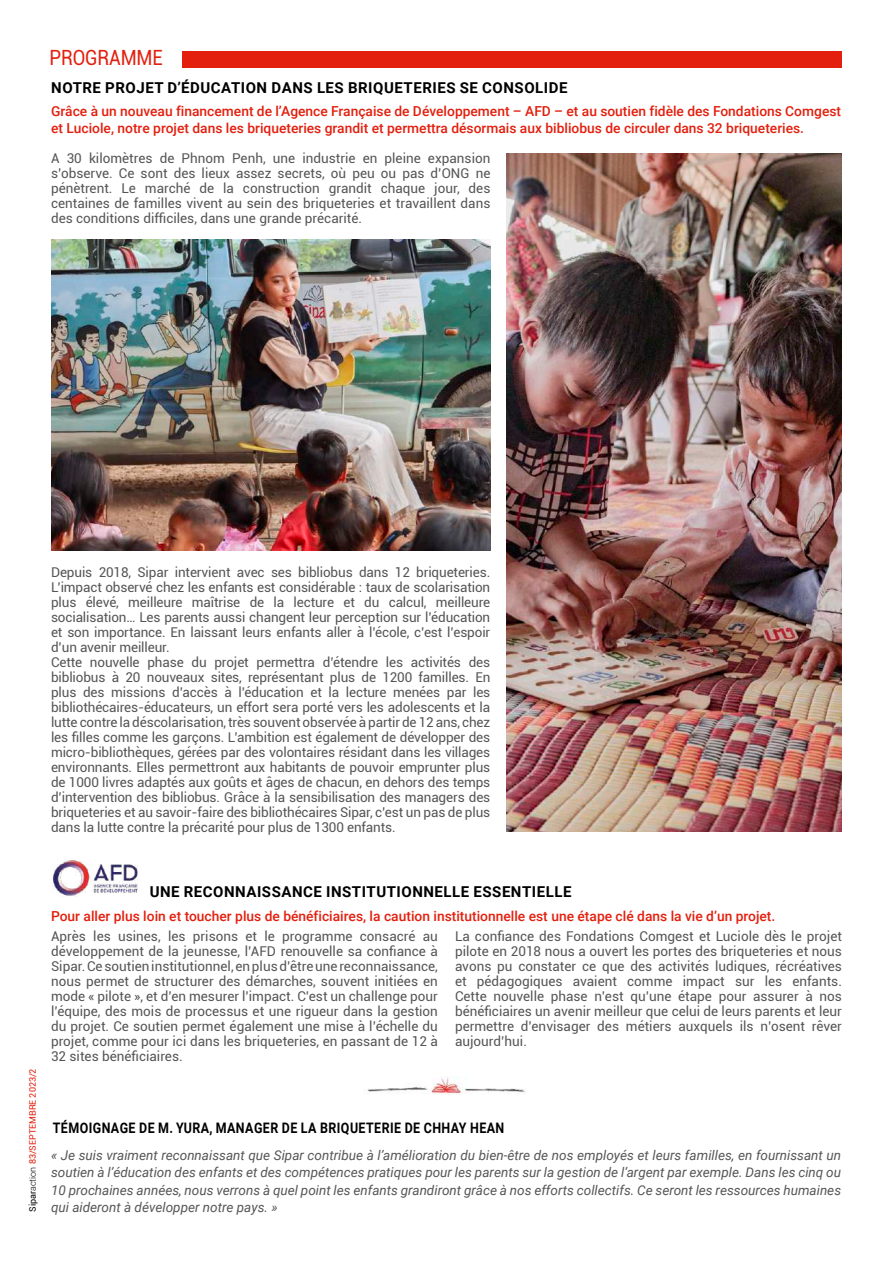
<style>
.page{position:relative;width:893px;height:1263px;background:#fff}
.page>*{position:absolute;margin:0;border:0;box-sizing:border-box;transform-origin:0 0}
.t1{font:21px "Roboto";letter-spacing:-.01em;color:#e31f0e;scale:.88 1}
.t2{font:700 15px "Roboto";letter-spacing:.035em;color:#000}
.t3{font:700 14.4px "Roboto";letter-spacing:.035em;color:#000;scale:.86 1}
.t4{font:500 13.8px/16.5px "Roboto";color:#e31f0e}
.t5{font:13.5px/15px "Roboto";letter-spacing:-.01em;color:#555;text-align:justify}
.t6{font:italic 13.5px/17.2px "Roboto";color:#555;text-align:justify}
.t7{font:9px "Roboto";color:#e31f0e}
.s1{color:#000}
.s2{font-weight:300;color:#000}
</style>
<div class="page">
<div style="left:183px;top:51px;width:659px;height:17px;background:#e31f0e"></div>
<img style="left:53px;top:860px;width:85px;height:36px">
<img style="left:51px;top:239px;width:439px;height:312px">
<img style="left:507px;top:153px;width:334px;height:679px">
<img style="left:367px;top:1077px;width:159px;height:18px">
<h1 class="t1" style="left:49px;top:43px;width:130px">PROGRAMME</h1>
<p class="t2" style="left:51px;top:77px;width:518px">NOTRE PROJET D’ÉDUCATION DANS LES BRIQUETERIES SE CONSOLIDE</p>
<p class="t4" style="left:51px;top:102px;width:792px">Grâce à un nouveau financement de l’Agence Française de Développement – AFD – et au soutien fidèle des Fondations Comgest et Luciole, notre projet dans les briqueteries grandit et permettra désormais aux bibliobus de circuler dans 32 briqueteries.</p>
<p class="t5" style="left:51px;top:150px;width:441px">A 30 kilomètres de Phnom Penh, une industrie en pleine expansion s’observe. Ce sont des lieux assez secrets, où peu ou pas d’ONG ne pénètrent. Le marché de la construction grandit chaque jour, des centaines de familles vivent au sein des briqueteries et travaillent dans des conditions difficiles, dans une grande précarité.</p>
<p class="t5" style="left:51px;top:564px;width:441px;text-align:left">Depuis 2018, Sipar intervient avec ses bibliobus dans 12 briqueteries.<br>L’impact observé chez les enfants est considérable : taux de scolarisation plus élevé, meilleure maîtrise de la lecture et du calcul, meilleure socialisation… Les parents aussi changent leur perception sur l’éducation et son importance. En laissant leurs enfants aller à l’école, c’est l’espoir d’un avenir meilleur.<br>Cette nouvelle phase du projet permettra d’étendre les activités des bibliobus à 20 nouveaux sites, représentant plus de 1200 familles. En plus des missions d’accès à l’éducation et la lecture menées par les bibliothécaires-éducateurs, un effort sera porté vers les adolescents et la lutte contre la déscolarisation, très souvent observée à partir de 12 ans, chez les filles comme les garçons. L’ambition est également de développer des micro-bibliothèques, gérées par des volontaires résidant dans les villages environnants. Elles permettront aux habitants de pouvoir emprunter plus de 1000 livres adaptés aux goûts et âges de chacun, en dehors des temps d’intervention des bibliobus. Grâce à la sensibilisation des managers des briqueteries et au savoir-faire des bibliothécaires Sipar, c’est un pas de plus dans la lutte contre la précarité pour plus de 1300 enfants.</p>
<p class="t7" style="left:26px;top:1212px;width:145px;rotate:-90deg"><span class="s1">Sipar</span><span class="s2">action</span> 83/SEPTEMBRE 2023/2</p>
<p class="t2" style="left:150px;top:881px;width:423px">UNE RECONNAISSANCE INSTITUTIONNELLE ESSENTIELLE</p>
<p class="t4" style="left:51px;top:907px;width:726px">Pour aller plus loin et toucher plus de bénéficiaires, la caution institutionnelle est une étape clé dans la vie d’un projet.</p>
<p class="t5" style="left:51px;top:928px;width:388px">Après les usines, les prisons et le programme consacré au développement de la jeunesse, l’AFD renouvelle sa confiance à Sipar. Ce soutien institutionnel, en plus d’être une reconnaissance, nous permet de structurer des démarches, souvent initiées en mode « pilote », et d’en mesurer l’impact. C’est un challenge pour l’équipe, des mois de processus et une rigueur dans la gestion du projet. Ce soutien permet également une mise à l’échelle du projet, comme pour ici dans les briqueteries, en passant de 12 à 32 sites bénéficiaires.</p>
<p class="t5" style="left:455px;top:928px;width:388px">La confiance des Fondations Comgest et Luciole dès le projet pilote en 2018 nous a ouvert les portes des briqueteries et nous avons pu constater ce que des activités ludiques, récréatives et pédagogiques avaient comme impact sur les enfants.<br>Cette nouvelle phase n’est qu’une étape pour assurer à nos bénéficiaires un avenir meilleur que celui de leurs parents et leur permettre d’envisager des métiers auxquels ils n’osent rêver aujourd’hui.</p>
<p class="t3" style="left:53px;top:1118px;width:527px">TÉMOIGNAGE DE M. YURA, MANAGER DE LA BRIQUETERIE DE CHHAY HEAN</p>
<p class="t6" style="left:51px;top:1146px;width:792px">« Je suis vraiment reconnaissant que Sipar contribue à l’amélioration du bien-être de nos employés et leurs familles, en fournissant un soutien à l’éducation des enfants et des compétences pratiques pour les parents sur la gestion de l’argent par exemple. Dans les cinq ou 10 prochaines années, nous verrons à quel point les enfants grandiront grâce à nos efforts collectifs. Ce seront les ressources humaines qui aideront à développer notre pays. »</p>
</div>
